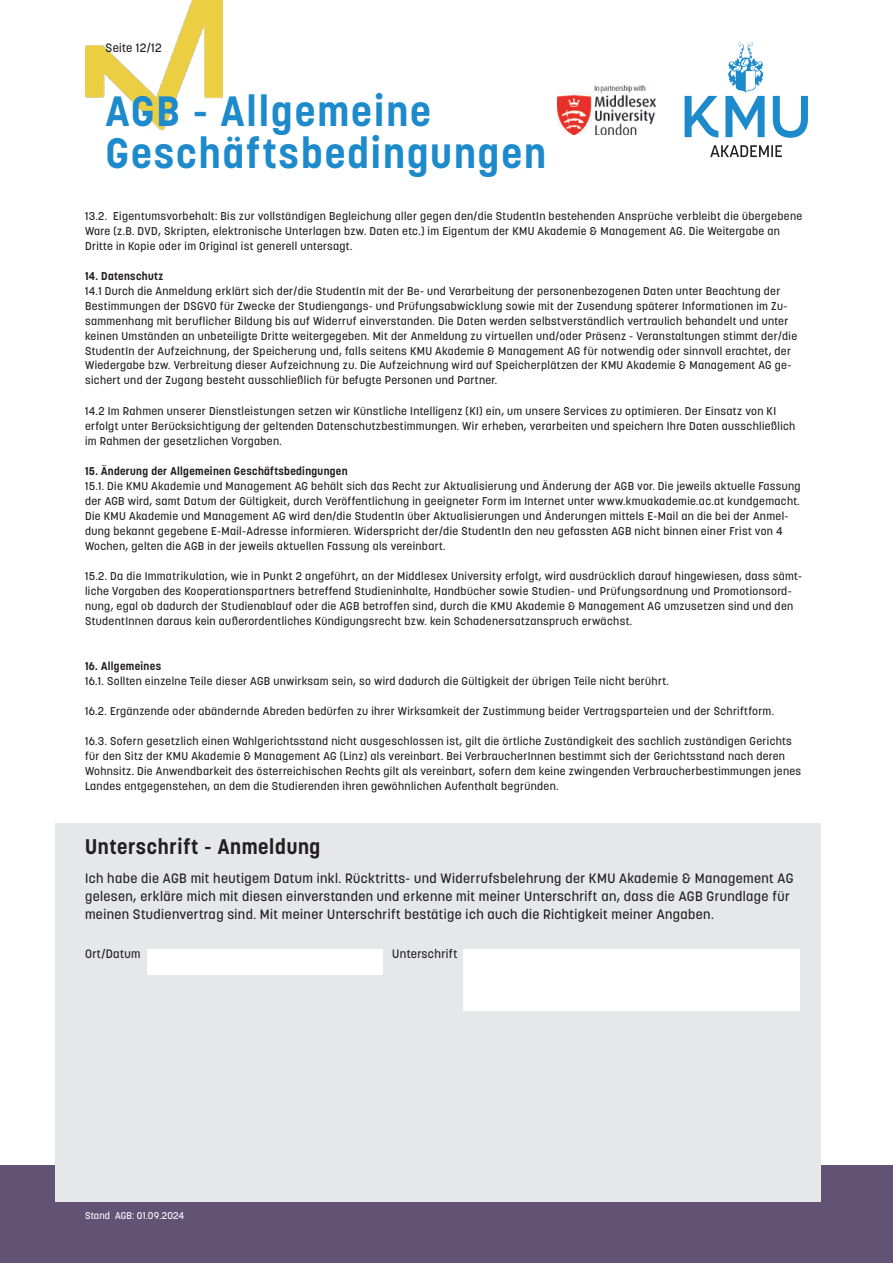
<style>
.page{position:relative;width:893px;height:1263px;background:#fff}
.page>*{position:absolute;margin:0;border:0;box-sizing:border-box;transform-origin:0 0}
.t1{font:700 42px/42px "Korolev";letter-spacing:.05em;color:#1d8acb}
.t2{font:700 21px "Korolev";letter-spacing:.035em;color:#231f20}
.t3{font:500 13.5px/18px "Korolev";letter-spacing:.03em;color:#231f20}
.t4{font:500 12px "Korolev";letter-spacing:.03em;color:#231f20}
.t5{font:500 11.25px/15px "Korolev";letter-spacing:.03em;color:#231f20}
.t6{font:700 11.25px "Korolev";letter-spacing:.03em;color:#231f20}
.t7{font:500 9.75px "Korolev";letter-spacing:.02em;color:#fff}
</style>
<div class="page">
<div style="left:0;top:1165px;width:893px;height:98px;background:#625274"></div>
<div style="left:55px;top:823px;width:765px;height:378px;background:#e6e7e9"></div>
<img style="left:85px;top:0;width:137px;height:129px">
<img style="left:557px;top:86px;width:98px;height:48px">
<svg style="left:710px;top:145px;width:72px;height:12px"></svg>
<svg style="left:685px;top:43px;width:123px;height:95px"></svg>
<div style="left:147px;top:949px;width:236px;height:26px;background:#fff"></div>
<div style="left:463px;top:949px;width:337px;height:62px;background:#fff"></div>
<p class="t4" style="left:106px;top:41px;width:58px">Seite 12/12</p>
<h1 class="t1" style="left:106px;top:91px;width:442px">AGB - Allgemeine<br>Geschäftsbedingungen</h1>
<p class="t5" style="left:85px;top:208px;width:719px">13.2. Eigentumsvorbehalt: Bis zur vollständigen Begleichung aller gegen den/die StudentIn bestehenden Ansprüche verbleibt die übergebene<br>Ware (z.B. DVD, Skripten, elektronische Unterlagen bzw. Daten etc.) im Eigentum der KMU Akademie &amp; Management AG. Die Weitergabe an<br>Dritte in Kopie oder im Original ist generell untersagt.</p>
<p class="t6" style="left:85px;top:269px;width:80px">14. Datenschutz</p>
<p class="t5" style="left:85px;top:283px;width:714px">14.1 Durch die Anmeldung erklärt sich der/die StudentIn mit der Be- und Verarbeitung der personenbezogenen Daten unter Beachtung der Bestimmungen der DSGVO für Zwecke der Studiengangs- und Prüfungsabwicklung sowie mit der Zusendung späterer Informationen im Zu&shy;sammenhang mit beruflicher Bildung bis auf Widerruf einverstanden. Die Daten werden selbstverständlich vertraulich behandelt und unter keinen Umständen an unbeteiligte Dritte weitergegeben. Mit der Anmeldung zu virtuellen und/oder Präsenz - Veranstaltungen stimmt der/die StudentIn der Aufzeichnung, der Speicherung und, falls seitens KMU Akademie &amp; Management AG für notwendig oder sinnvoll erachtet, der Wiedergabe bzw. Verbreitung dieser Aufzeichnung zu. Die Aufzeichnung wird auf Speicherplätzen der KMU Akademie &amp; Management AG ge&shy;sichert und der Zugang besteht ausschließlich für befugte Personen und Partner.</p>
<p class="t5" style="left:85px;top:403px;width:712px">14.2 Im Rahmen unserer Dienstleistungen setzen wir Künstliche Intelligenz (KI) ein, um unsere Services zu optimieren. Der Einsatz von KI erfolgt unter Berücksichtigung der geltenden Datenschutzbestimmungen. Wir erheben, verarbeiten und speichern Ihre Daten ausschließlich im Rahmen der gesetzlichen Vorgaben.</p>
<p class="t6" style="left:85px;top:464px;width:264px">15. Änderung der Allgemeinen Geschäftsbedingungen</p>
<p class="t5" style="left:85px;top:478px;width:717px">15.1. Die KMU Akademie und Management AG behält sich das Recht zur Aktualisierung und Änderung der AGB vor. Die jeweils aktuelle Fassung der AGB wird, samt Datum der Gültigkeit, durch Veröffentlichung in geeigneter Form im Internet unter www.kmuakademie.ac.at kundgemacht.<br>Die KMU Akademie und Management AG wird den/die StudentIn über Aktualisierungen und Änderungen mittels E-Mail an die bei der Anmel&shy;dung bekannt gegebene E-Mail-Adresse informieren. Widerspricht der/die StudentIn den neu gefassten AGB nicht binnen einer Frist von 4<br>Wochen, gelten die AGB in der jeweils aktuellen Fassung als vereinbart.</p>
<p class="t5" style="left:85px;top:568px;width:719px">15.2. Da die Immatrikulation, wie in Punkt 2 angeführt, an der Middlesex University erfolgt, wird ausdrücklich darauf hingewiesen, dass sämt&shy;liche Vorgaben des Kooperationspartners betreffend Studieninhalte, Handbücher sowie Studien- und Prüfungsordnung und Promotionsord&shy;nung, egal ob dadurch der Studienablauf oder die AGB betroffen sind, durch die KMU Akademie &amp; Management AG umzusetzen sind und den StudentInnen daraus kein außerordentliches Kündigungsrecht bzw. kein Schadenersatzanspruch erwächst.</p>
<p class="t6" style="left:85px;top:659px;width:78px">16. Allgemeines</p>
<p class="t5" style="left:85px;top:673px;width:585px">16.1. Sollten einzelne Teile dieser AGB unwirksam sein, so wird dadurch die Gültigkeit der übrigen Teile nicht berührt.</p>
<p class="t5" style="left:85px;top:703px;width:690px">16.2. Ergänzende oder abändernde Abreden bedürfen zu ihrer Wirksamkeit der Zustimmung beider Vertragsparteien und der Schriftform.</p>
<p class="t5" style="left:85px;top:733px;width:718px">16.3. Sofern gesetzlich einen Wahlgerichtsstand nicht ausgeschlossen ist, gilt die örtliche Zuständigkeit des sachlich zuständigen Gerichts für den Sitz der KMU Akademie &amp; Management AG (Linz) als vereinbart. Bei VerbraucherInnen bestimmt sich der Gerichtsstand nach deren Wohnsitz. Die Anwendbarkeit des österreichischen Rechts gilt als vereinbart, sofern dem keine zwingenden Verbraucherbestimmungen jenes Landes entgegenstehen, an dem die Studierenden ihren gewöhnlichen Aufenthalt begründen.</p>
<h2 class="t2" style="left:85px;top:835px;width:237px">Unterschrift - Anmeldung</h2>
<p class="t3" style="left:85px;top:869px;width:710px">Ich habe die AGB mit heutigem Datum inkl. Rücktritts- und Widerrufsbelehrung der KMU Akademie &amp; Management AG gelesen, erkläre mich mit diesen einverstanden und erkenne mit meiner Unterschrift an, dass die AGB Grundlage für meinen Studienvertrag sind. Mit meiner Unterschrift bestätige ich auch die Richtigkeit meiner Angaben.</p>
<p class="t4" style="left:85px;top:948px;width:57px">Ort/Datum</p>
<p class="t4" style="left:392px;top:947px;width:67px">Unterschrift</p>
<p class="t7" style="left:85px;top:1210px;width:101px">Stand AGB: 01.09.2024</p>
</div>
